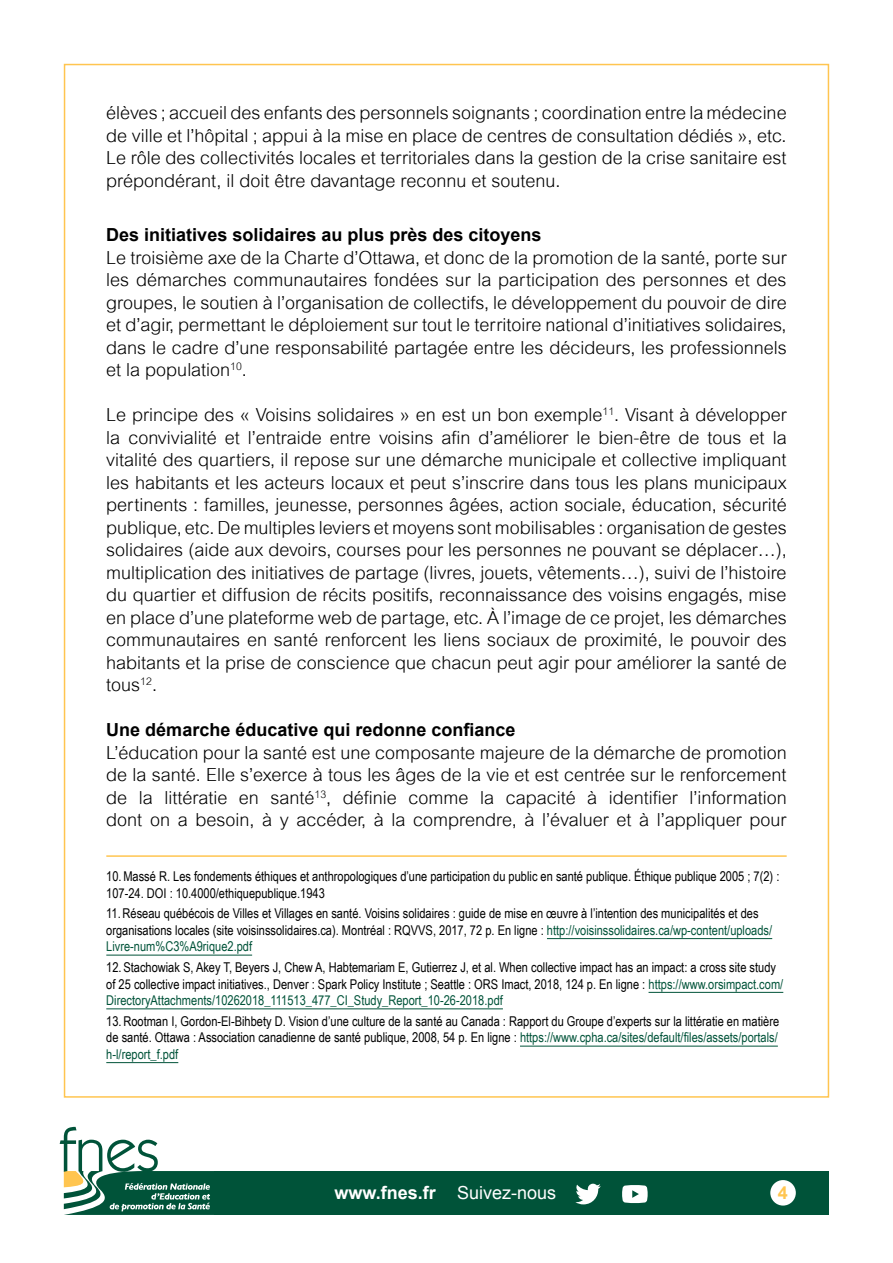
<style>
.page{position:relative;width:893px;height:1263px;background:#fff}
.page>*{position:absolute;margin:0;border:0;box-sizing:border-box;transform-origin:0 0}
.t1{font:300 18px/22.5px "Arial MT Std";color:#000;text-align:justify}
.t2{font:700 18px "Arial";color:#000}
.t3{font:700 18px "Arial";color:#fff}
.t4{font:700 18px "Arial";color:#ffc550}
.t5{font:13.5px/16.5px "Arial Narrow";color:#000}
.s1{color:#005339}
.s2{font-weight:400}
</style>
<div class="page">
<div style="left:64px;top:64px;width:765px;height:1034px;background:#fff;border:2px solid #ffc550"></div>
<div style="left:215px;top:1171px;width:614px;height:44px;background:#005339"></div>
<svg style="left:60px;top:1127px;width:155px;height:88px"></svg>
<div style="left:770px;top:1180px;width:26px;height:25px;background:#fff;border-radius:50%"></div>
<svg style="left:622px;top:1185px;width:26px;height:18px"></svg>
<svg style="left:575px;top:1184px;width:26px;height:20px"></svg>
<hr style="left:106px;top:855px;width:681px;height:2px;background:#ffc550">
<hr style="left:547px;top:938px;width:225px;height:1px;background:#005339">
<hr style="left:106px;top:955px;width:146px;height:1px;background:#005339">
<hr style="left:649px;top:992px;width:134px;height:1px;background:#005339">
<hr style="left:106px;top:1008px;width:397px;height:1px;background:#005339">
<hr style="left:520px;top:1046px;width:258px;height:1px;background:#005339">
<hr style="left:106px;top:1062px;width:72px;height:1px;background:#005339">
<p class="t1" style="left:106px;top:102px;width:682px">élèves ; accueil des enfants des personnels soignants ; coordination entre la médecine de ville et l’hôpital ; appui à la mise en place de centres de consultation dédiés », etc.<br>Le rôle des collectivités locales et territoriales dans la gestion de la crise sanitaire est prépondérant, il doit être davantage reconnu et soutenu.</p>
<p class="t2" style="left:106px;top:223px;width:437px">Des initiatives solidaires au plus près des citoyens</p>
<p class="t1" style="left:106px;top:246px;width:682px">Le troisième axe de la Charte d’Ottawa, et donc de la promotion de la santé, porte sur les démarches communautaires fondées sur la participation des personnes et des groupes, le soutien à l’organisation de collectifs, le développement du pouvoir de dire et d’agir, permettant le déploiement sur tout le territoire national d’initiatives solidaires, dans le cadre d’une responsabilité partagée entre les décideurs, les professionnels et la population<sup>10</sup>.</p>
<p class="t1" style="left:106px;top:404px;width:682px">Le principe des « Voisins solidaires » en est un bon exemple<sup>11</sup>. Visant à développer la convivialité et l’entraide entre voisins afin d’améliorer le bien-être de tous et la vitalité des quartiers, il repose sur une démarche municipale et collective impliquant les habitants et les acteurs locaux et peut s’inscrire dans tous les plans municipaux pertinents : familles, jeunesse, personnes âgées, action sociale, éducation, sécurité publique, etc. De multiples leviers et moyens sont mobilisables : organisation de gestes solidaires (aide aux devoirs, courses pour les personnes ne pouvant se déplacer…), multiplication des initiatives de partage (livres, jouets, vêtements…), suivi de l’histoire du quartier et diffusion de récits positifs, reconnaissance des voisins engagés, mise en place d’une plateforme web de partage, etc. À l’image de ce projet, les démarches communautaires en santé renforcent les liens sociaux de proximité, le pouvoir des habitants et la prise de conscience que chacun peut agir pour améliorer la santé de tous<sup>12</sup>.</p>
<p class="t2" style="left:106px;top:718px;width:411px">Une démarche éducative qui redonne confiance</p>
<p class="t1" style="left:106px;top:741px;width:682px">L’éducation pour la santé est une composante majeure de la démarche de promotion de la santé. Elle s’exerce à tous les âges de la vie et est centrée sur le renforcement de la littératie en santé<sup>13</sup>, définie comme la capacité à identifier l’information dont on a besoin, à y accéder, à la comprendre, à l’évaluer et à l’appliquer pour</p>
<p class="t5" style="left:106px;top:867px;width:675px">10.Massé R. Les fondements éthiques et anthropologiques d’une participation du public en santé publique. Éthique publique 2005 ; 7(2) :<br>107-24. DOI : 10.4000/ethiquepublique.1943</p>
<p class="t5" style="left:106px;top:905px;width:667px">11.Réseau québécois de Villes et Villages en santé. Voisins solidaires : guide de mise en œuvre à l’intention des municipalités et des organisations locales (site voisinssolidaires.ca). Montréal : RQVVS, 2017, 72 p. En ligne : <span class="s1">http://voisinssolidaires.ca/wp-content/uploads/<br>Livre-num%C3%A9rique2.pdf</span></p>
<p class="t5" style="left:106px;top:958px;width:678px">12.Stachowiak S, Akey T, Beyers J, Chew A, Habtemariam E, Gutierrez J, et al. When collective impact has an impact: a cross site study of 25 collective impact initiatives., Denver : Spark Policy Institute ; Seattle : ORS Imact, 2018, 124 p. En ligne : <span class="s1">https://www.orsimpact.com/<br>DirectoryAttachments/10262018_111513_477_CI_Study_Report_10-26-2018.pdf</span></p>
<p class="t5" style="left:106px;top:1012px;width:674px;text-align:justify">13.Rootman I, Gordon-El-Bihbety D. Vision d’une culture de la santé au Canada : Rapport du Groupe d’experts sur la littératie en matière de santé. Ottawa : Association canadienne de santé publique, 2008, 54 p. En ligne : <span class="s1">https://www.cpha.ca/sites/default/files/assets/portals/ h-l/report_f.pdf</span></p>
<p class="t3" style="left:334px;top:1181px;width:223px">www.fnes.fr <span class="s2">Suivez-nous</span></p>
<p class="t4" style="left:778px;top:1181px;width:12px">4</p>
</div>
